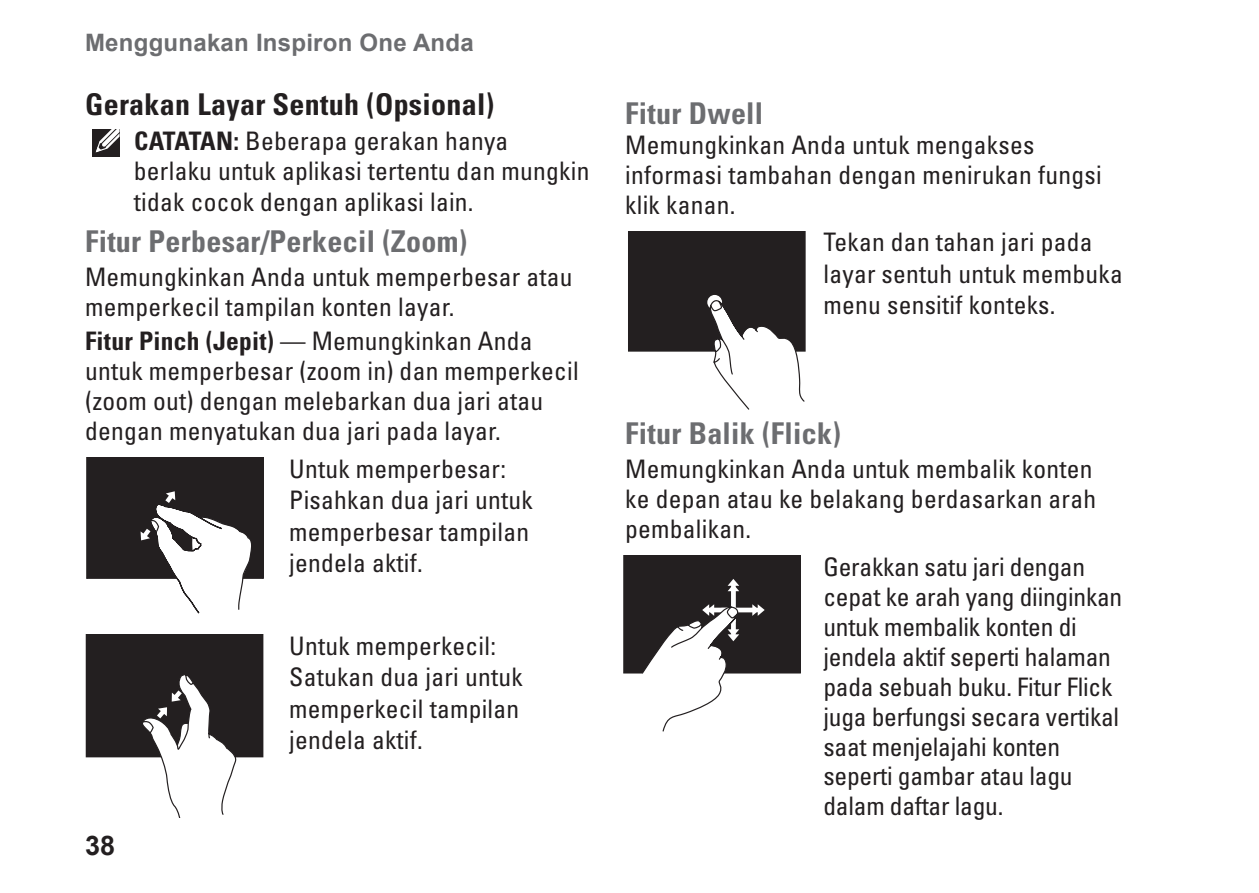
<style>
.page{position:relative;width:1259px;height:893px;background:#fff}
.page>*{position:absolute;margin:0;border:0;box-sizing:border-box;transform-origin:0 0}
.t1{font:700 condensed 30px "Univers";letter-spacing:.01em;color:#6c6d70}
.t2{font:700 condensed 30px "Univers";letter-spacing:.01em;color:#231f20}
.t3{font:700 27px "Arial";color:#231f20}
.t4{font:condensed 25.5px/30px "Univers";letter-spacing:.01em;color:#231f20}
.t5{font:condensed 25.5px/30px "Univers";letter-spacing:-.01em;color:#231f20}
.t6{font:700 24px "Arial";letter-spacing:.01em;color:#6c6d70}
.s1{font-weight:700}
</style>
<div class="page">
<svg style="left:87px;top:457px;width:176px;height:157px"></svg>
<svg style="left:86px;top:634px;width:177px;height:183px"></svg>
<svg style="left:628px;top:232px;width:177px;height:178px"></svg>
<svg style="left:623px;top:555px;width:177px;height:177px"></svg>
<div style="left:92px;top:129px;width:27px;height:27px;background:#231f20"></div>
<svg style="left:95px;top:129px;width:25px;height:24px"></svg>
<p class="t6" style="left:85px;top:27px;width:390px">Menggunakan Inspiron One Anda</p>
<p class="t2" style="left:85px;top:86px;width:410px">Gerakan Layar Sentuh (Opsional)</p>
<p class="t4" style="left:134px;top:125px;width:457px"><span class="s1">CATATAN:</span> Beberapa gerakan hanya berlaku untuk aplikasi tertentu dan mungkin tidak cocok dengan aplikasi lain.</p>
<p class="t1" style="left:85px;top:223px;width:384px">Fitur Perbesar/Perkecil (Zoom)</p>
<p class="t4" style="left:85px;top:262px;width:489px">Memungkinkan Anda untuk memperbesar atau memperkecil tampilan konten layar.</p>
<p class="t4" style="left:85px;top:326px;width:495px"><span class="s1">Fitur Pinch (Jepit)</span> — Memungkinkan Anda untuk memperbesar (zoom in) dan memperkecil (zoom out) dengan melebarkan dua jari atau dengan menyatukan dua jari pada layar.</p>
<p class="t4" style="left:289px;top:453px;width:245px;line-height:31.5px">Untuk memperbesar:<br>Pisahkan dua jari untuk memperbesar tampilan jendela aktif.</p>
<p class="t3" style="left:85px;top:827px;width:32px">38</p>
<p class="t4" style="left:289px;top:630px;width:235px;line-height:31.5px">Untuk memperkecil:<br>Satukan dua jari untuk memperkecil tampilan jendela aktif.</p>
<p class="t1" style="left:625px;top:95px;width:139px">Fitur Dwell</p>
<p class="t4" style="left:625px;top:129px;width:478px">Memungkinkan Anda untuk mengakses informasi tambahan dengan menirukan fungsi klik kanan.</p>
<p class="t4" style="left:823px;top:226px;width:301px;line-height:31.5px">Tekan dan tahan jari pada layar sentuh untuk membuka menu sensitif konteks.</p>
<p class="t1" style="left:625px;top:415px;width:217px">Fitur Balik (Flick)</p>
<p class="t4" style="left:625px;top:454px;width:472px">Memungkinkan Anda untuk membalik konten ke depan atau ke belakang berdasarkan arah pembalikan.</p>
<p class="t5" style="left:823px;top:551px;width:300px">Gerakkan satu jari dengan cepat ke arah yang diinginkan untuk membalik konten di jendela aktif seperti halaman pada sebuah buku. Fitur Flick juga berfungsi secara vertikal saat menjelajahi konten seperti gambar atau lagu dalam daftar lagu.</p>
</div>
